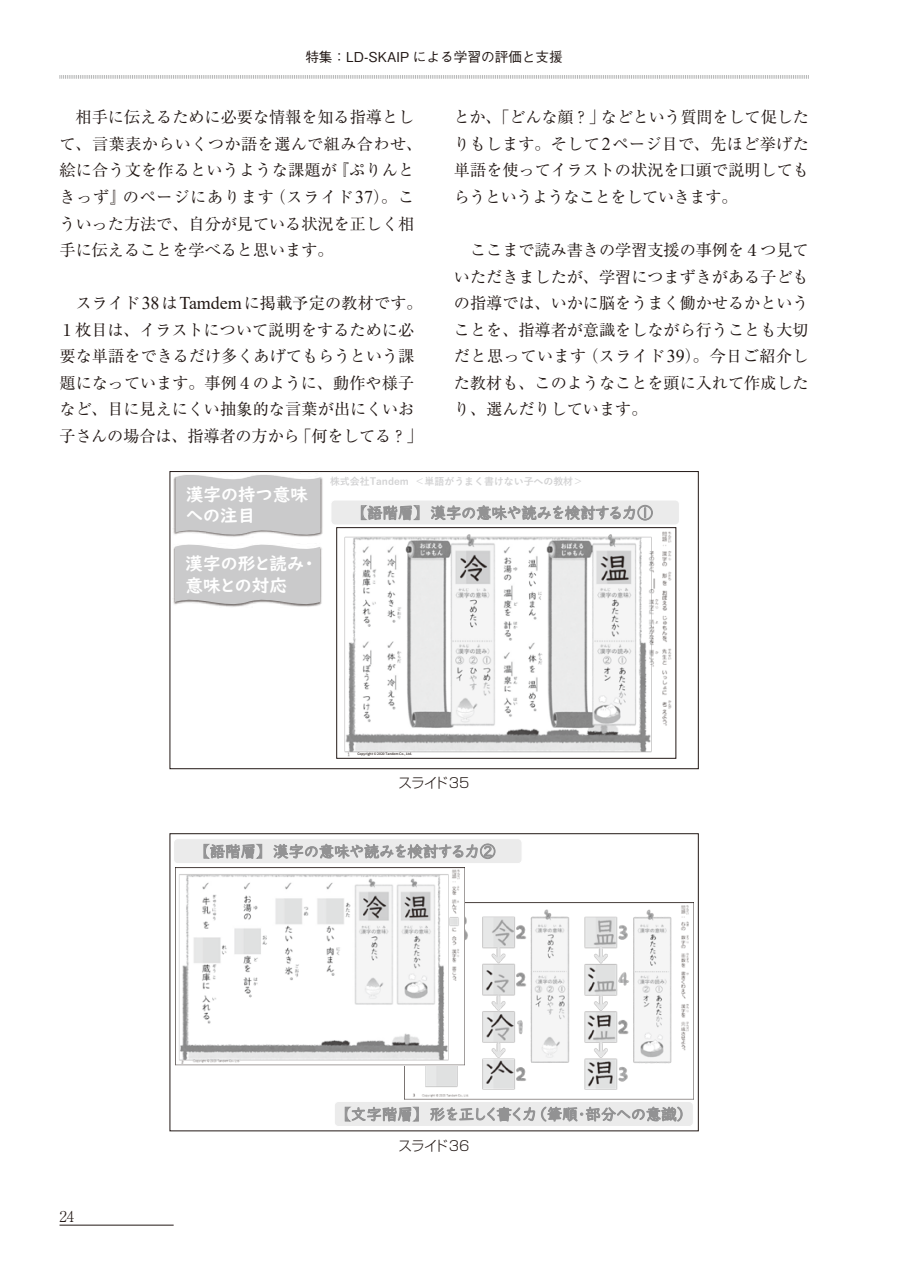
<style>
.page{position:relative;width:903px;height:1275px;background:#fff}
.page>*{position:absolute;margin:0;border:0;box-sizing:border-box;transform-origin:0 0}
.t1{font:17.68px/21.2px "UD Digi Kyokasho NK B";color:#fff}
.t2{font:16.1px/26.6px "Ryumin Pro";color:#221815}
.t3{font:15.4px "UD Digi Kyokasho NK R";color:#929293}
.t4{font:300 14.88px "Ryumin Pro";color:#221815}
.t5{font:500 13.65px "Gothic BBB Pro";color:#221815}
.t6{font:300 13.65px "Shin Go Pro";letter-spacing:-.055em;color:#221815}
.t7{font:700 9.97px "Yu Gothic";color:#d2d2d3}
.t8{font:500 3.32px "Source Han Sans JP";color:#231916}
.s1{font-family:"Times New Roman";font-size:18.03px}
</style>
<div class="page">
<hr style="left:60px;top:1225px;width:114px;height:1px;background:#221815">
<svg style="left:59px;top:75px;width:750px;height:4px"></svg>
<div style="left:173px;top:838px;width:349px;height:26px;background:#ebebeb;border:1px solid #fff;border-radius:4px"></div>
<div style="left:334px;top:1101px;width:360px;height:26px;background:#ebebeb;border:1px solid #fff;border-radius:4px"></div>
<img style="left:404px;top:902px;width:289px;height:197px">
<img style="left:176px;top:867px;width:289px;height:199px">
<div style="left:170px;top:833px;width:528px;height:298px;border:1px solid #221815"></div>
<img style="left:345px;top:531px;width:327px;height:226px">
<div style="left:336px;top:527px;width:340px;height:232px;border:1px solid #231916"></div>
<div style="left:330px;top:500px;width:350px;height:25px;background:#ebebeb;border:1px solid #fff;border-radius:4px"></div>
<img style="left:173px;top:477px;width:150px;height:58px">
<img style="left:173px;top:547px;width:149px;height:58px">
<svg style="left:175px;top:475px;width:146px;height:132px;background:#cfcfcf"></svg>
<div style="left:170px;top:471px;width:528px;height:298px;border:1px solid #221815"></div>
<p class="t5" style="left:305px;top:46px;width:259px">特集：LD-SKAIP による学習の評価と支援</p>
<p class="t2" style="left:60px;top:103px;width:364px">　相手に伝えるために必要な情報を知る指導として、言葉表からいくつか語を選んで組み合わせ、絵に合う文を作るというような課題が『ぷりんときっず』のページにあります（スライド<span class="s1">37</span>）。こういった方法で、自分が見ている状況を正しく相手に伝えることを学べると思います。</p>
<p class="t2" style="left:59px;top:289px;width:365px">　スライド<span class="s1">38</span>は<span class="s1">Tamdem</span>に掲載予定の教材です。<br>１枚目は、イラストについて説明をするために必要な単語をできるだけ多くあげてもらうという課題になっています。事例４のように、動作や様子など、目に見えにくい抽象的な言葉が出にくいお子さんの場合は、指導者の方から「何をしてる？」</p>
<p class="t2" style="left:454px;top:103px;width:357px;text-align:justify">とか、「どんな顔？」などという質問をして促したりもします。そして<span class="s1">2</span>ページ目で、先ほど挙げた単語を使ってイラストの状況を口頭で説明してもらうというようなことをしていきます。</p>
<p class="t2" style="left:454px;top:236px;width:356px;text-align:justify">　ここまで読み書きの学習支援の事例を４つ見ていただきましたが、学習につまずきがある子どもの指導では、いかに脳をうまく働かせるかということを、指導者が意識をしながら行うことも大切だと思っています（スライド<span class="s1">39</span>）。今日ご紹介した教材も、このようなことを頭に入れて作成したり、選んだりしています。</p>
<p class="t1" style="left:186px;top:484px;width:123px">漢字の持つ意味への注目</p>
<p class="t1" style="left:186px;top:553px;width:130px">漢字の形と読み・意味との対応</p>
<p class="t7" style="left:330px;top:475px;width:255px">株式会社Tandem ＜単語がうまく書けない子への教材＞</p>
<p class="t3" style="left:357px;top:504px;width:297px">【語階層】漢字の意味や読みを検討する力①</p>
<p class="t8" style="left:357px;top:752px;width:56px">Copyright © 2020 Tandem Co., Ltd.</p>
<p class="t6" style="left:398px;top:772px;width:73px">スライド35</p>
<p class="t3" style="left:200px;top:843px;width:297px">【語階層】漢字の意味や読みを検討する力②</p>
<p class="t4" style="left:60px;top:1205px;width:16px">24</p>
<p class="t3" style="left:341px;top:1105px;width:346px">【文字階層】形を正しく書く力（筆順・部分への意識）</p>
<p class="t6" style="left:398px;top:1134px;width:73px">スライド36</p>
</div>
